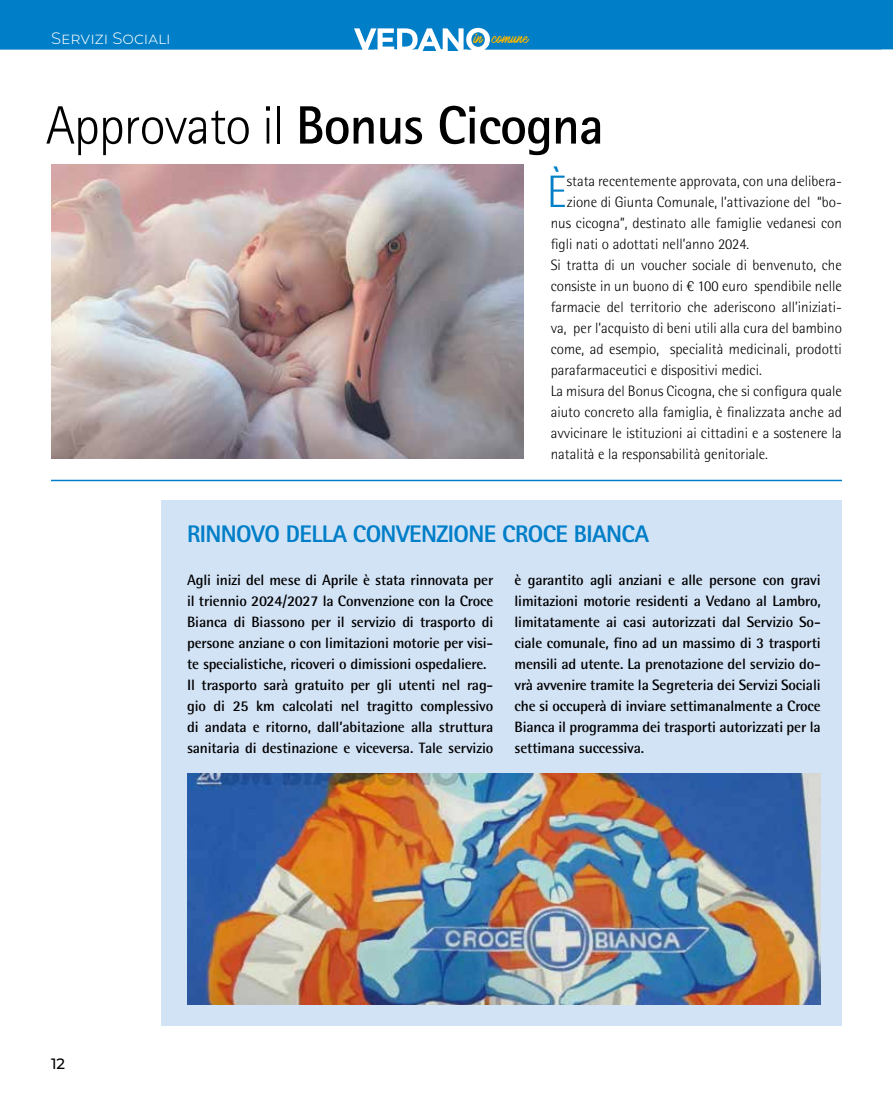
<style>
.page{position:relative;width:893px;height:1106px;background:#fff}
.page>*{position:absolute;margin:0;border:0;box-sizing:border-box;transform-origin:0 0}
.t1{font:700 54px "Rotis Sans Serif Std";letter-spacing:-.02em;color:#000}
.t2{font:300 45.45px "Rotis Semi Sans Std";color:#007ec7}
.t3{font:800 24px "Rotis Sans Serif Std";letter-spacing:-.025em;color:#007ec7}
.t4{font:300 16.5px "Montserrat";color:#fff}
.t5{font:700 15px/21px "Rotis Semi Sans Std";letter-spacing:-.01em;color:#000}
.t6{font:300 15px "Rotis Semi Sans Std";color:#000}
.t7{font:500 15px "Montserrat";color:#000}
.t8{font:12.75px "Mark My Words";color:#fab600}
.s1{font-weight:300}
</style>
<div class="page">
<div style="left:0;top:0;width:893px;height:50px;background:#007ec7"></div>
<svg style="left:0;top:28px;width:893px;height:23px"></svg>
<div style="left:162px;top:501px;width:680px;height:525px;background:#d3e3f6"></div>
<img style="left:187px;top:774px;width:634px;height:231px">
<img style="left:51px;top:165px;width:472px;height:294px">
<hr style="left:51px;top:480px;width:791px;height:1px;background:#007ec7">
<p class="t4" style="left:51px;top:27px;width:121px">Servizi Sociali</p>
<p class="t8" style="left:474px;top:31px;width:56px">in comune</p>
<h1 class="t1" style="left:46px;top:91px;width:559px"><span class="s1">Approvato il</span> Bonus Cicogna</h1>
<h2 class="t2" style="left:547px;top:165px;width:22px">È</h2>
<p class="t6" style="left:567px;top:172px;width:277px">stata recentemente approvata, con una delibera-</p>
<p class="t6" style="left:567px;top:193px;width:277px">zione di Giunta Comunale, l’attivazione del “bo-</p>
<p class="t6" style="left:551px;top:214px;width:293px">nus cicogna”, destinato alle famiglie vedanesi con</p>
<p class="t6" style="left:551px;top:235px;width:200px">figli nati o adottati nell’anno 2024.</p>
<p class="t6" style="left:551px;top:256px;width:293px">Si tratta di un voucher sociale di benvenuto, che</p>
<p class="t6" style="left:551px;top:277px;width:293px">consiste in un buono di € 100 euro spendibile nelle</p>
<p class="t6" style="left:551px;top:298px;width:293px">farmacie del territorio che aderiscono all’iniziati-</p>
<p class="t6" style="left:551px;top:319px;width:293px">va, per l’acquisto di beni utili alla cura del bambino</p>
<p class="t6" style="left:551px;top:340px;width:293px">come, ad esempio, specialità medicinali, prodotti</p>
<p class="t6" style="left:551px;top:361px;width:213px">parafarmaceutici e dispositivi medici.</p>
<p class="t6" style="left:551px;top:382px;width:293px">La misura del Bonus Cicogna, che si configura quale</p>
<p class="t6" style="left:551px;top:403px;width:293px">aiuto concreto alla famiglia, è finalizzata anche ad</p>
<p class="t6" style="left:551px;top:424px;width:293px">avvicinare le istituzioni ai cittadini e a sostenere la</p>
<p class="t6" style="left:551px;top:445px;width:219px">natalità e la responsabilità genitoriale.</p>
<h3 class="t3" style="left:187px;top:519px;width:463px">RINNOVO DELLA CONVENZIONE CROCE BIANCA</h3>
<p class="t7" style="left:51px;top:1053px;width:16px">12</p>
<p class="t5" style="left:187px;top:569px;width:308px">Agli inizi del mese di Aprile è stata rinnovata per il triennio 2024/2027 la Convenzione con la Croce Bianca di Biassono per il servizio di trasporto di persone anziane o con limitazioni motorie per visi&shy;te specialistiche, ricoveri o dimissioni ospedaliere.<br>Il trasporto sarà gratuito per gli utenti nel rag&shy;gio di 25 km calcolati nel tragitto complessivo di andata e ritorno, dall’abitazione alla struttura sanitaria di destinazione e viceversa. Tale servizio</p>
<p class="t5" style="left:514px;top:569px;width:308px;text-align:justify">è garantito agli anziani e alle persone con gravi limitazioni motorie residenti a Vedano al Lambro, limitatamente ai casi autorizzati dal Servizio So&shy;ciale comunale, fino ad un massimo di 3 trasporti mensili ad utente. La prenotazione del servizio do&shy;vrà avvenire tramite la Segreteria dei Servizi Sociali che si occuperà di inviare settimanalmente a Croce Bianca il programma dei trasporti autorizzati per la settimana successiva.</p>
</div>
